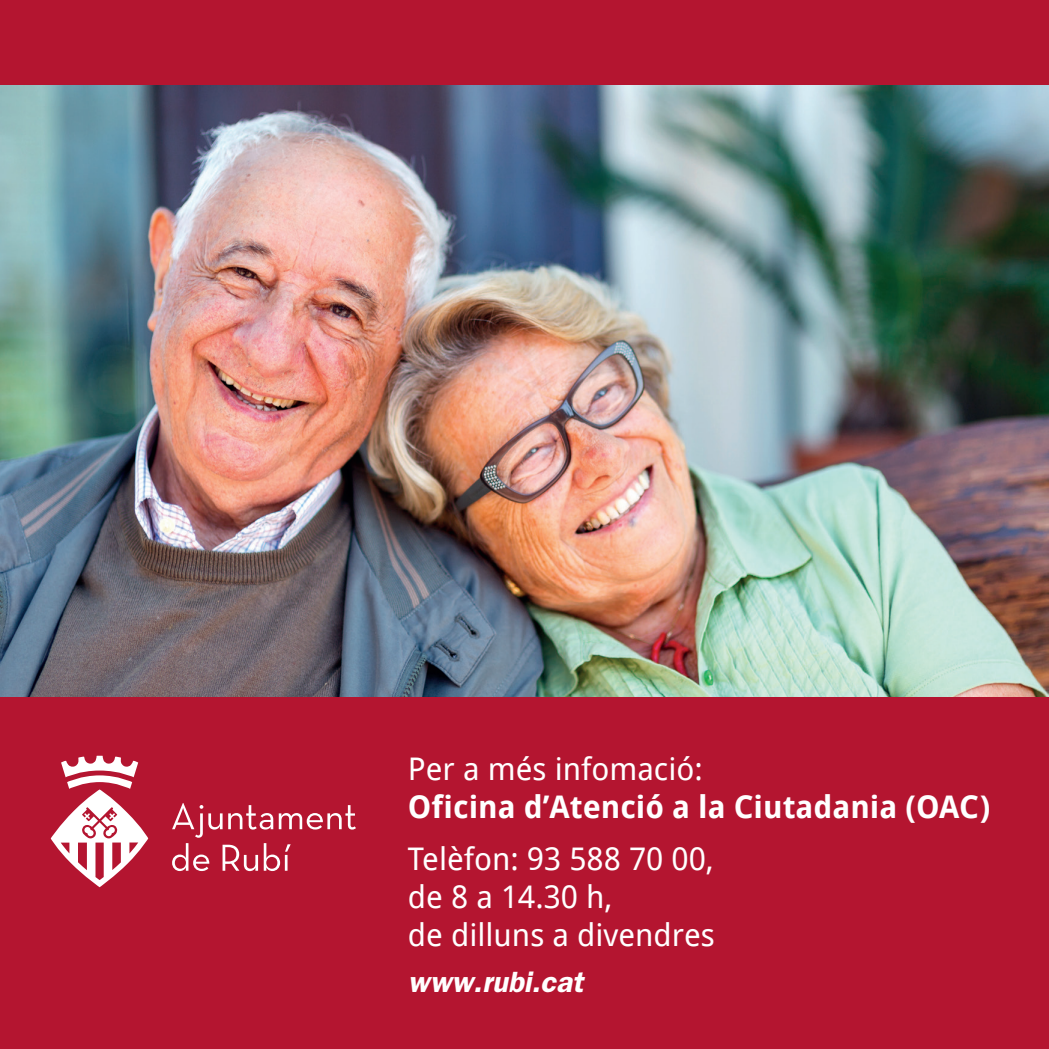
<style>
.page{position:relative;width:1049px;height:1049px;background:#b41530}
.page>*{position:absolute;margin:0;border:0;box-sizing:border-box;transform-origin:0 0}
.t1{font:31.25px/38.2px "Droid Sans";color:#fff}
.t2{font:700 31.25px "Droid Sans";color:#fff}
.t3{font:italic 600 29.5px "Franklin Gothic";color:#fff}
</style>
<div class="page">
<svg style="left:172px;top:803px;width:184px;height:68px"></svg>
<svg style="left:51px;top:756px;width:97px;height:131px"></svg>
<img style="left:0;top:85px;width:1049px;height:612px">
<p class="t1" style="left:408px;top:750px;width:296px">Per a més infomació:</p>
<p class="t2" style="left:408px;top:789px;width:584px">Oficina d’Atenció a la Ciutadania (OAC)</p>
<p class="t1" style="left:408px;top:840px;width:308px">Telèfon: 93 588 70 00, de 8 a 14.30 h,<br>de dilluns a divendres</p>
<p class="t3" style="left:408px;top:964px;width:177px">www.rubi.cat</p>
</div>
